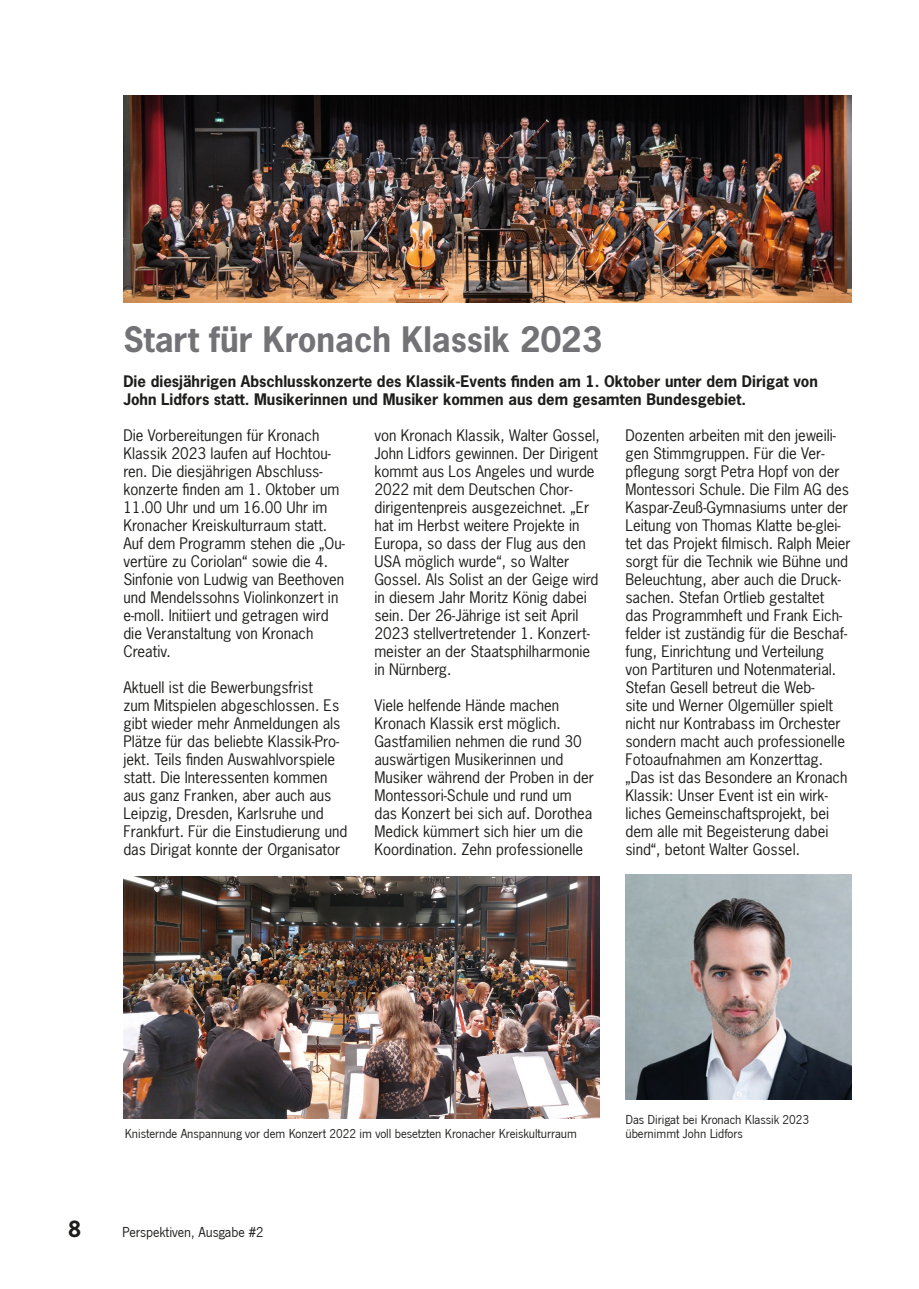
<style>
.page{position:relative;width:919px;height:1289px;background:#fff}
.page>*{position:absolute;margin:0;border:0;box-sizing:border-box;transform-origin:0 0}
.t1{font:700 33px "News Gothic Std";color:#737276}
.t2{font:700 21px "News Gothic Std";color:#1d1d1b}
.t3{font:15px/18px "News Gothic Std";color:#1d1d1b}
.t4{font:700 15px/18px "News Gothic Std";color:#1d1d1b}
.t5{font:15px "News Got T";color:#1d1d1b}
.t6{font:13.5px "News Got T";color:#1d1d1b}
</style>
<div class="page">
<img style="left:123px;top:96px;width:728px;height:206px">
<img style="left:625px;top:874px;width:226px;height:225px">
<img style="left:123px;top:876px;width:477px;height:242px">
<p class="t1" style="left:123px;top:318px;width:480px">Start für Kronach Klassik 2023</p>
<p class="t4" style="left:123px;top:372px;width:696px">Die diesjährigen Abschlusskonzerte des Klassik-Events finden am 1. Oktober unter dem Dirigat von<br>John Lidfors statt. Musikerinnen und Musiker kommen aus dem gesamten Bundesgebiet.</p>
<p class="t3" style="left:123px;top:426px;width:223px">Die Vorbereitungen für Kronach<br>Klassik 2023 laufen auf Hochtou&shy;ren. Die diesjährigen Abschluss&shy;konzerte finden am 1. Oktober um<br>11.00 Uhr und um 16.00 Uhr im<br>Kronacher Kreiskulturraum statt.<br>Auf dem Programm stehen die „Ou&shy;vertüre zu Coriolan“ sowie die 4.<br>Sinfonie von Ludwig van Beethoven und Mendelssohns Violinkonzert in e-moll. Initiiert und getragen wird die Veranstaltung von Kronach<br>Creativ.</p>
<p class="t3" style="left:123px;top:678px;width:225px">Aktuell ist die Bewerbungsfrist<br>zum Mitspielen abgeschlossen. Es gibt wieder mehr Anmeldungen als Plätze für das beliebte Klassik-Pro&shy;jekt. Teils finden Auswahlvorspiele statt. Die Interessenten kommen aus ganz Franken, aber auch aus Leipzig, Dresden, Karlsruhe und Frankfurt. Für die Einstudierung und das Dirigat konnte der Organisator</p>
<p class="t3" style="left:374px;top:426px;width:227px">von Kronach Klassik, Walter Gossel,<br>John Lidfors gewinnen. Der Dirigent kommt aus Los Angeles und wurde<br>2022 mit dem Deutschen Chor&shy;dirigentenpreis ausgezeichnet. „Er hat im Herbst weitere Projekte in<br>Europa, so dass der Flug aus den<br>USA möglich wurde“, so Walter<br>Gossel. Als Solist an der Geige wird in diesem Jahr Moritz König dabei sein. Der 26-Jährige ist seit April<br>2023 stellvertretender 1. Konzert&shy;meister an der Staatsphilharmonie in Nürnberg.</p>
<p class="t3" style="left:374px;top:696px;width:221px">Viele helfende Hände machen<br>Kronach Klassik erst möglich.<br>Gastfamilien nehmen die rund 30 auswärtigen Musikerinnen und<br>Musiker während der Proben in der<br>Montessori-Schule und rund um das Konzert bei sich auf. Dorothea<br>Medick kümmert sich hier um die<br>Koordination. Zehn professionelle</p>
<p class="t3" style="left:625px;top:426px;width:227px">Dozenten arbeiten mit den jeweili&shy;gen Stimmgruppen. Für die Ver&shy;pflegung sorgt Petra Hopf von der Montessori Schule. Die Film AG des Kaspar-Zeuß-Gymnasiums unter der Leitung von Thomas Klatte be-glei&shy;tet das Projekt filmisch. Ralph Meier sorgt für die Technik wie Bühne und Beleuchtung, aber auch die Druck&shy;sachen. Stefan Ortlieb gestaltet<br>das Programmheft und Frank Eich&shy;felder ist zuständig für die Beschaf&shy;fung, Einrichtung und Verteilung<br>von Partituren und Notenmaterial.<br>Stefan Gesell betreut die Web-<br>site und Werner Olgemüller spielt nicht nur Kontrabass im Orchester sondern macht auch professionelle Fotoaufnahmen am Konzerttag. „Das ist das Besondere an Kronach Klassik: Unser Event ist ein wirk&shy;liches Gemeinschaftsprojekt, bei dem alle mit Begeisterung dabei sind“, betont Walter Gossel.</p>
<p class="t6" style="left:125px;top:1126px;width:454px">Knisternde Anspannung vor dem Konzert 2022 im voll besetzten Kronacher Kreiskulturraum</p>
<p class="t2" style="left:68px;top:1215px;width:15px">8</p>
<p class="t5" style="left:122px;top:1223px;width:143px">Perspektiven, Ausgabe #2</p>
<p class="t6" style="left:625px;top:1112px;width:185px">Das Dirigat bei Kronach Klassik 2023</p>
<p class="t6" style="left:625px;top:1126px;width:119px">übernimmt John Lidfors</p>
</div>
